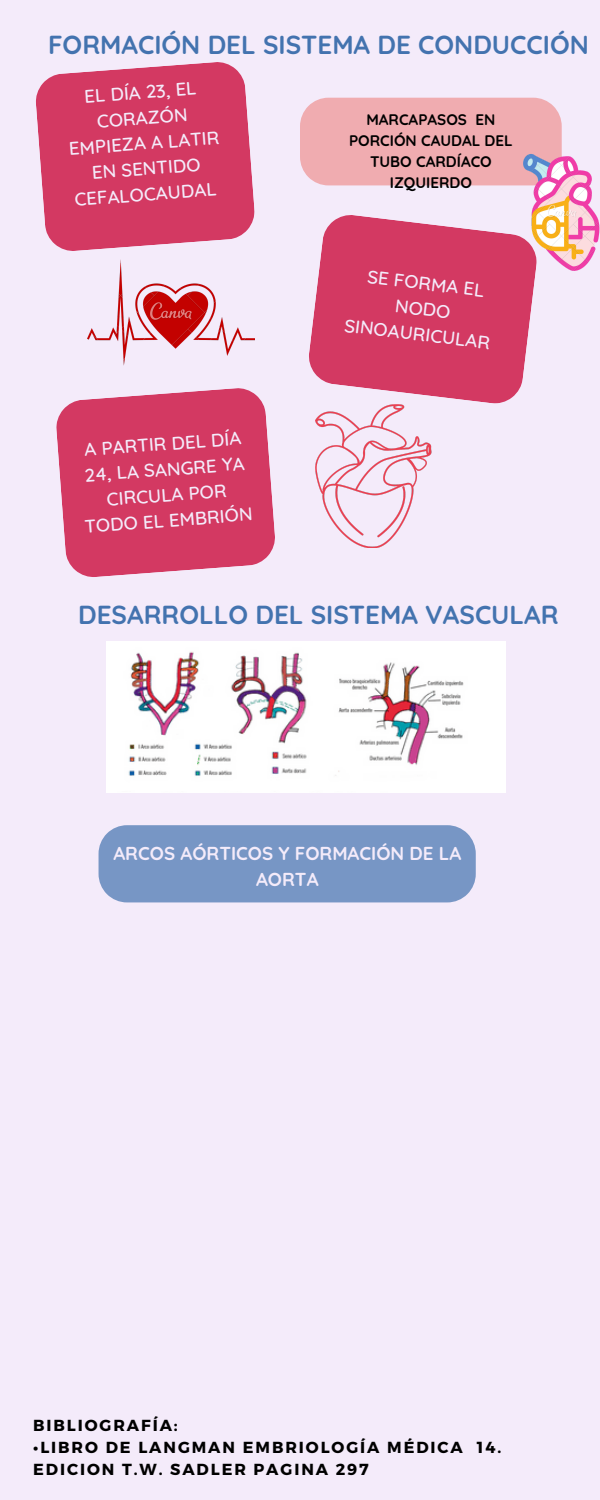
<style>
.page{position:relative;width:600px;height:1500px;background:#f4ebfa}
.page>*{position:absolute;margin:0;border:0;box-sizing:border-box;transform-origin:0 0}
.t1{font:700 26px "Quicksand";color:#4373af}
.t2{font:500 18.7px/25.5px "Quicksand";color:#f4ebfa;text-align:center}
.t3{font:700 18.7px/25.5px "Quicksand";color:#f4ebfa;text-align:center}
.t4{font:700 16px/21.8px "Montserrat";letter-spacing:.12em;color:#000}
.t5{font:700 15.3px/21px "Quicksand";color:#000;text-align:center}
</style>
<div class="page">
<div style="left:300px;top:98px;width:262px;height:87px;background:#f0acb0"></div>
<svg style="left:36px;top:62px;width:219px;height:189px;background:#d64d73"></svg>
<svg style="left:309px;top:215px;width:227px;height:190px;fill:#d33962"></svg>
<svg style="left:56px;top:388px;width:219px;height:189px;background:#d64d73"></svg>
<div style="left:99px;top:825px;width:377px;height:77px;background:#7796c5"></div>
<img style="left:106px;top:642px;width:399px;height:150px">
<img style="left:88px;top:259px;width:167px;height:107px">
<img style="left:523px;top:153px;width:77px;height:117px">
<img style="left:315px;top:405px;width:116px;height:143px">
<h1 class="t1" style="left:48px;top:28px;width:542px">FORMACIÓN DEL SISTEMA DE CONDUCCIÓN</h1>
<p class="t2" style="left:65px;top:84px;width:152px;rotate:-4deg">EL DÍA 23, EL<br>CORAZÓN<br>EMPIEZA A LATIR<br>EN SENTIDO<br>CEFALOCAUDAL</p>
<p class="t5" style="left:349px;top:109px;width:165px">MARCAPASOS EN<br>PORCIÓN CAUDAL DEL<br>TUBO CARDÍACO<br>IZQUIERDO</p>
<p class="t2" style="left:78px;top:437px;width:170px;rotate:-4deg">A PARTIR DEL DÍA<br>24, LA SANGRE YA<br>CIRCULA POR<br>TODO EL EMBRIÓN</p>
<p class="t2" style="left:352px;top:261px;width:148px;rotate:7deg">SE FORMA EL<br>NODO<br>SINOAURICULAR</p>
<h1 class="t1" style="left:78px;top:598px;width:482px">DESARROLLO DEL SISTEMA VASCULAR</h1>
<p class="t3" style="left:113px;top:841px;width:349px">ARCOS AÓRTICOS Y FORMACIÓN DE LA<br>AORTA</p>
<p class="t4" style="left:33px;top:1414px;width:146px">BIBLIOGRAFÍA:</p>
<p class="t4" style="left:33px;top:1435px;width:470px">•LIBRO DE LANGMAN EMBRIOLOGÍA MÉDICA 14.<br>EDICION T.W. SADLER PAGINA 297</p>
</div>
